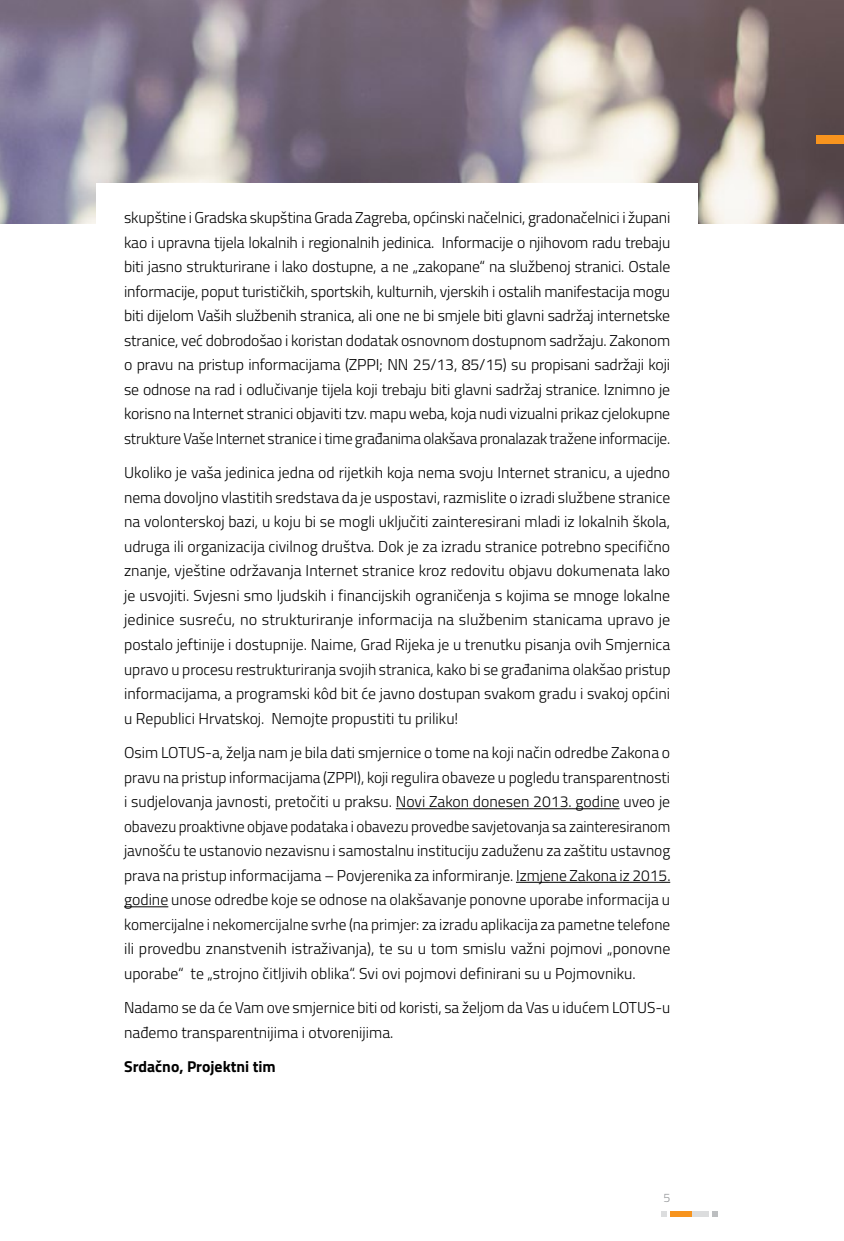
<style>
.page{position:relative;width:844px;height:1241px;background:#fff}
.page>*{position:absolute;margin:0;border:0;box-sizing:border-box;transform-origin:0 0}
.t1{font:300 15.75px/24.5px "Titillium";color:#000;text-align:justify}
.t2{font:700 15.75px "Titillium";color:#000}
.t3{font:300 12.25px "Titillium";color:#939598}
</style>
<div class="page">
<div style="left:670px;top:1210px;width:22px;height:6px;background:#f7941e"></div>
<div style="left:692px;top:1210px;width:16px;height:6px;background:#dcddde"></div>
<svg style="left:712px;top:1211px;width:5px;height:5px"></svg>
<svg style="left:661px;top:1211px;width:5px;height:5px"></svg>
<img style="left:0;top:0;width:843px;height:223px">
<div style="left:96px;top:183px;width:602px;height:63px;background:#fff"></div>
<hr style="left:395px;top:808px;width:224px;height:1px;background:#000">
<hr style="left:516px;top:881px;width:154px;height:1px;background:#000">
<hr style="left:124px;top:906px;width:44px;height:1px;background:#000">
<div style="left:816px;top:135px;width:27px;height:9px;background:#f7941e"></div>
<p class="t1" style="left:124px;top:205px;width:547px">skupštine i Gradska skupština Grada Zagreba, općinski načelnici, gradonačelnici i župani kao i upravna tijela lokalnih i regionalnih jedinica. Informacije o njihovom radu trebaju biti jasno strukturirane i lako dostupne, a ne „zakopane“ na službenoj stranici. Ostale informacije, poput turističkih, sportskih, kulturnih, vjerskih i ostalih manifestacija mogu biti dijelom Vaših službenih stranica, ali one ne bi smjele biti glavni sadržaj internetske stranice, već dobrodošao i koristan dodatak osnovnom dostupnom sadržaju. Zakonom o pravu na pristup informacijama (ZPPI; NN 25/13, 85/15) su propisani sadržaji koji se odnose na rad i odlučivanje tijela koji trebaju biti glavni sadržaj stranice. Iznimno je korisno na Internet stranici objaviti tzv. mapu weba, koja nudi vizualni prikaz cjelokupne strukture Vaše Internet stranice i time građanima olakšava pronalazak tražene informacije.</p>
<p class="t1" style="left:124px;top:460px;width:547px">Ukoliko je vaša jedinica jedna od rijetkih koja nema svoju Internet stranicu, a ujedno nema dovoljno vlastitih sredstava da je uspostavi, razmislite o izradi službene stranice na volonterskoj bazi, u koju bi se mogli uključiti zainteresirani mladi iz lokalnih škola, udruga ili organizacija civilnog društva. Dok je za izradu stranice potrebno specifično znanje, vještine održavanja Internet stranice kroz redovitu objavu dokumenata lako je usvojiti. Svjesni smo ljudskih i financijskih ograničenja s kojima se mnoge lokalne jedinice susreću, no strukturiranje informacija na službenim stanicama upravo je postalo jeftinije i dostupnije. Naime, Grad Rijeka je u trenutku pisanja ovih Smjernica upravo u procesu restrukturiranja svojih stranica, kako bi se građanima olakšao pristup informacijama, a programski kôd bit će javno dostupan svakom gradu i svakoj općini u Republici Hrvatskoj. Nemojte propustiti tu priliku!</p>
<p class="t1" style="left:124px;top:739px;width:547px">Osim LOTUS-a, želja nam je bila dati smjernice o tome na koji način odredbe Zakona o pravu na pristup informacijama (ZPPI), koji regulira obaveze u pogledu transparentnosti i sudjelovanja javnosti, pretočiti u praksu. Novi Zakon donesen 2013. godine uveo je obavezu proaktivne objave podataka i obavezu provedbe savjetovanja sa zainteresiranom javnošću te ustanovio nezavisnu i samostalnu instituciju zaduženu za zaštitu ustavnog prava na pristup informacijama – Povjerenika za informiranje. Izmjene Zakona iz 2015. godine unose odredbe koje se odnose na olakšavanje ponovne uporabe informacija u komercijalne i nekomercijalne svrhe (na primjer: za izradu aplikacija za pametne telefone ili provedbu znanstvenih istraživanja), te su u tom smislu važni pojmovi „ponovne uporabe“ te „strojno čitljivih oblika“. Svi ovi pojmovi definirani su u Pojmovniku.</p>
<p class="t1" style="left:124px;top:994px;width:547px">Nadamo se da će Vam ove smjernice biti od koristi, sa željom da Vas u idućem LOTUS-u nađemo transparentnijima i otvorenijima.</p>
<p class="t2" style="left:124px;top:1054px;width:153px">Srdačno, Projektni tim</p>
<p class="t3" style="left:663px;top:1188px;width:8px">5</p>
</div>
